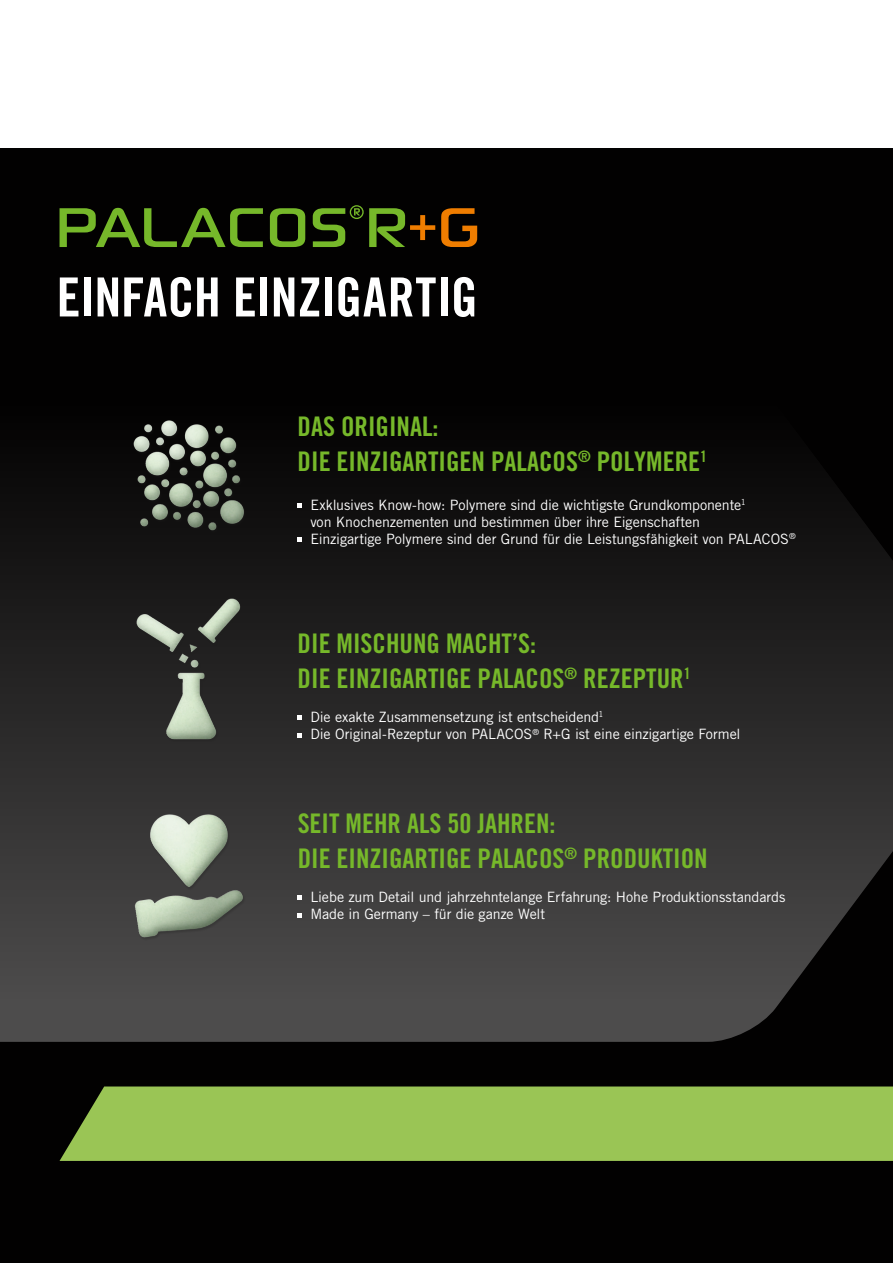
<style>
.page{position:relative;width:893px;height:1263px;background:#fff}
.page>*{position:absolute;margin:0;border:0;box-sizing:border-box;transform-origin:0 0}
.t1{font:54px "Trade Gothic LT Pro Bd Cn 20";letter-spacing:-.005em;color:#fff}
.t2{font:27px/34.5px "Trade Gothic LT Pro Bd Cn 20";color:#76b82a}
.t3{font:14.25px/17.2px "Trade Gothic LT Pro";letter-spacing:-.01em;color:#fff}
</style>
<div class="page">
<div style="left:0;top:149px;width:893px;height:1114px;background:#020101"></div>
<svg style="left:60px;top:208px;width:203px;height:39px"></svg>
<svg style="left:270px;top:208px;width:35px;height:39px"></svg>
<svg style="left:313px;top:205px;width:122px;height:42px"></svg>
<svg style="left:441px;top:208px;width:36px;height:39px"></svg>
<div style="left:60px;top:1086px;width:833px;height:75px;background:#9ac555"></div>
<svg style="left:0;top:487px;width:893px;height:555px;background:#2c2b2b"></svg>
<img style="left:132px;top:420px;width:115px;height:114px">
<img style="left:136px;top:597px;width:107px;height:145px">
<img style="left:133px;top:814px;width:112px;height:127px">
<svg style="left:298px;top:503px;width:4px;height:4px"></svg>
<svg style="left:298px;top:537px;width:4px;height:5px"></svg>
<svg style="left:298px;top:895px;width:4px;height:5px"></svg>
<svg style="left:298px;top:913px;width:4px;height:4px"></svg>
<svg style="left:298px;top:715px;width:4px;height:5px"></svg>
<svg style="left:298px;top:733px;width:4px;height:4px"></svg>
<h1 class="t1" style="left:57px;top:264px;width:423px">EINFACH EINZIGARTIG</h1>
<h2 class="t2" style="left:298px;top:409px;width:411px">DAS ORIGINAL:<br>DIE EINZIGARTIGEN PALACOS<sup>®</sup> POLYMERE<sup>1</sup></h2>
<p class="t3" style="left:310px;top:496px;width:487px">Exklusives Know-how: Polymere sind die wichtigste Grundkomponente<sup>1<br></sup>von Knochenzementen und bestimmen über ihre Eigenschaften<br>Einzigartige Polymere sind der Grund für die Leistungsfähigkeit von PALACOS<sup>®</sup></p>
<h2 class="t2" style="left:298px;top:626px;width:394px">DIE MISCHUNG MACHT’S:<br>DIE EINZIGARTIGE PALACOS<sup>®</sup> REZEPTUR<sup>1</sup></h2>
<p class="t3" style="left:310px;top:708px;width:432px">Die exakte Zusammensetzung ist entscheidend<sup>1<br></sup>Die Original-Rezeptur von PALACOS<sup>®</sup> R+G ist eine einzigartige Formel</p>
<h2 class="t2" style="left:298px;top:806px;width:412px">SEIT MEHR ALS 50 JAHREN:<br>DIE EINZIGARTIGE PALACOS<sup>®</sup> PRODUKTION</h2>
<p class="t3" style="left:310px;top:888px;width:476px">Liebe zum Detail und jahrzehntelange Erfahrung: Hohe Produktionsstandards<br>Made in Germany – für die ganze Welt</p>
</div>
